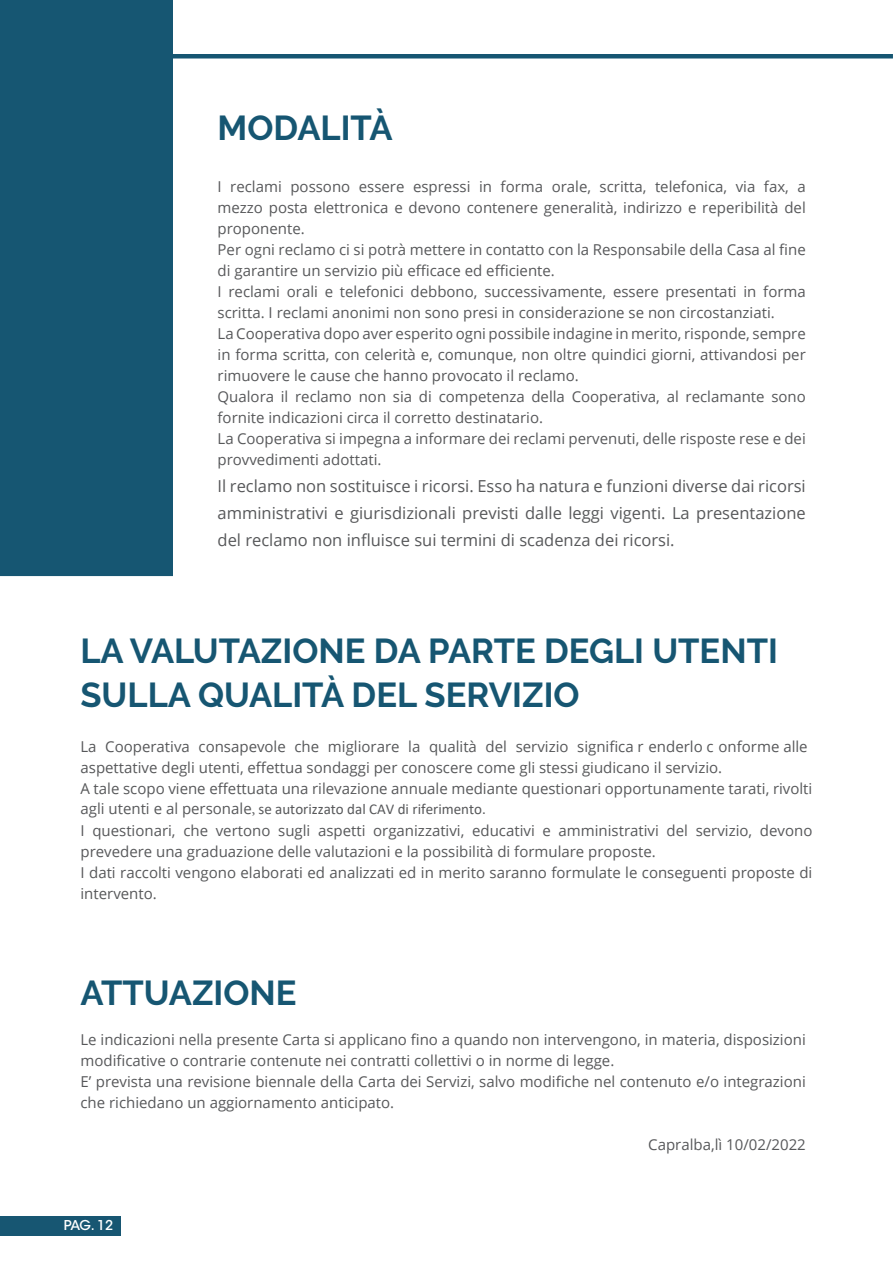
<style>
.page{position:relative;width:893px;height:1263px;background:#fff}
.page>*{position:absolute;margin:0;border:0;box-sizing:border-box;transform-origin:0 0}
.t1{font:700 34.5px/45px "Raleway";color:#165672}
.t2{font:16.5px/27px "Open Sans";color:#57585a;text-align:justify}
.t3{font:15px/21px "Open Sans";color:#57585a}
.t4{font:15px "Calibri";color:#57585a}
.t5{font:500 13.5px "ITC Avant Garde Std";color:#fff}
.s1{font-family:"Open Sans"}
.s2{font-family:"Minion Pro"}
</style>
<div class="page">
<div style="left:0;top:1216px;width:121px;height:20px;background:#175672"></div>
<div style="left:0;top:0;width:173px;height:576px;background:#165672"></div>
<div style="left:173px;top:54px;width:720px;height:5px;background:#165672"></div>
<h1 class="t1" style="left:218px;top:106px;width:177px">MODALITÀ</h1>
<p class="t3" style="left:218px;top:175px;width:590px">I reclami possono essere espressi in forma orale, scritta, telefonica, via fax, a mezzo posta elettronica e devono contenere generalità, indirizzo e reperibilità del proponente.<br>Per ogni reclamo ci si potrà mettere in contatto con la Responsabile della Casa al fine di garantire un servizio più efficace ed efficiente.<br>I reclami orali e telefonici debbono, successivamente, essere presentati in forma scritta. I reclami anonimi non sono presi in considerazione se non circostanziati.<br>La Cooperativa dopo aver esperito ogni possibile indagine in merito, risponde, sempre in forma scritta, con celerità e, comunque, non oltre quindici giorni, attivandosi per rimuovere le cause che hanno provocato il reclamo.<br>Qualora il reclamo non sia di competenza della Cooperativa, al reclamante sono fornite indicazioni circa il corretto destinatario.<br>La Cooperativa si impegna a informare dei reclami pervenuti, delle risposte rese e dei provvedimenti adottati.</p>
<p class="t2" style="left:218px;top:472px;width:590px">Il reclamo non sostituisce i ricorsi. Esso ha natura e funzioni diverse dai ricorsi amministrativi e giurisdizionali previsti dalle leggi vigenti. La presentazione del reclamo non influisce sui termini di scadenza dei ricorsi.</p>
<h1 class="t1" style="left:80px;top:628px;width:699px">LA VALUTAZIONE DA PARTE DEGLI UTENTI<br>SULLA QUALITÀ DEL SERVIZIO</h1>
<p class="t3" style="left:81px;top:735px;width:733px">La Cooperativa consapevole che migliorare la qualità del servizio significa r enderlo c onforme alle aspettative degli utenti, effettua sondaggi per conoscere come gli stessi giudicano il servizio.<br>A tale scopo viene effettuata una rilevazione annuale mediante questionari opportunamente tarati, rivolti</p>
<p class="t4" style="left:81px;top:799px;width:407px"><span class="s1">agli utenti e al personale</span><span class="s2">,</span> se autorizzato dal CAV di riferimento.</p>
<p class="t3" style="left:81px;top:819px;width:733px">I questionari, che vertono sugli aspetti organizzativi, educativi e amministrativi del servizio, devono prevedere una graduazione delle valutazioni e la possibilità di formulare proposte.<br>I dati raccolti vengono elaborati ed analizzati ed in merito saranno formulate le conseguenti proposte di intervento.</p>
<h1 class="t1" style="left:80px;top:970px;width:218px">ATTUAZIONE</h1>
<p class="t3" style="left:81px;top:1029px;width:727px">Le indicazioni nella presente Carta si applicano fino a quando non intervengono, in materia, disposizioni modificative o contrarie contenute nei contratti collettivi o in norme di legge.<br>E’ prevista una revisione biennale della Carta dei Servizi, salvo modifiche nel contenuto e/o integrazioni che richiedano un aggiornamento anticipato.</p>
<p class="t3" style="left:648px;top:1134px;width:159px">Capralba,lì 10/02/2022</p>
<p class="t5" style="left:64px;top:1217px;width:51px">PAG. 12</p>
</div>
